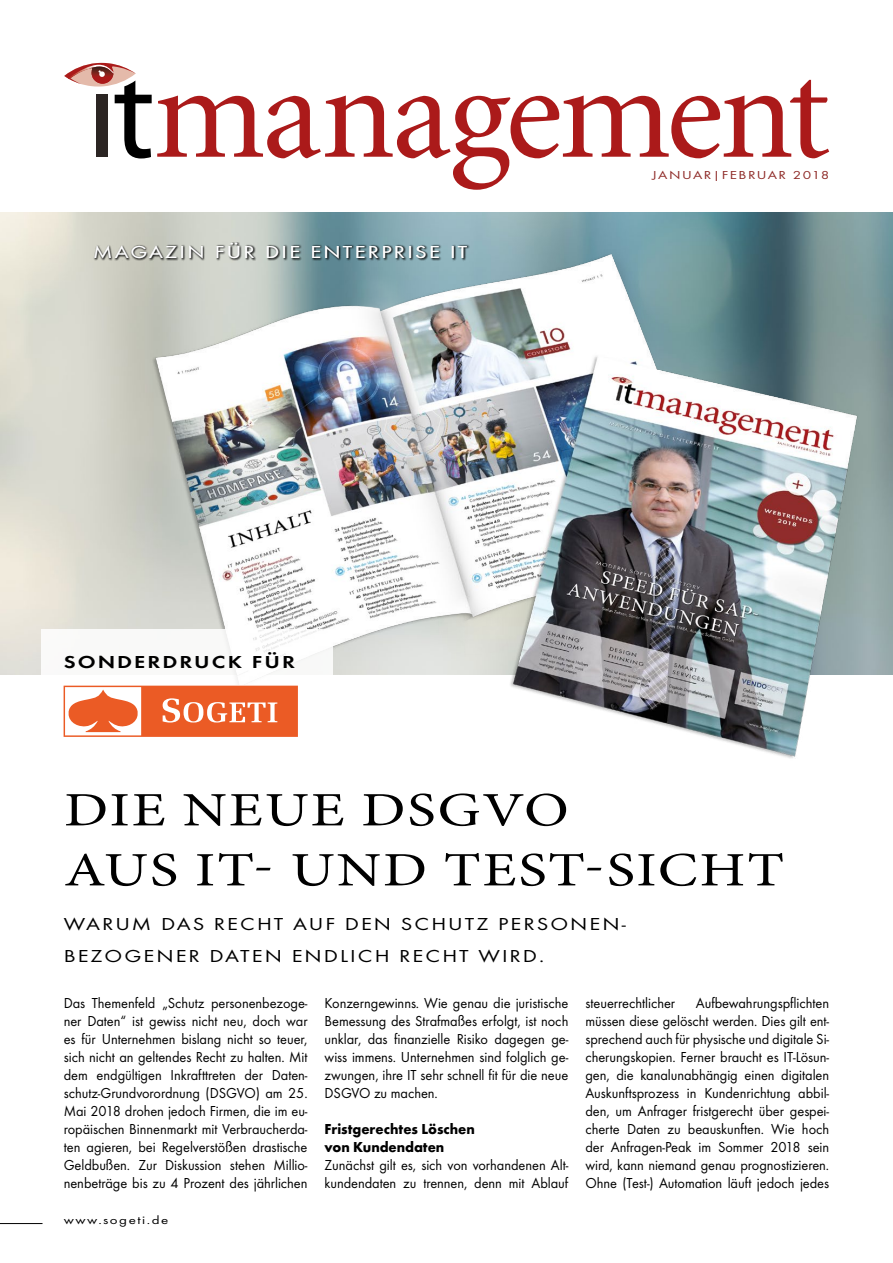
<style>
.page{position:relative;width:893px;height:1263px;background:#fff}
.page>*{position:absolute;margin:0;border:0;box-sizing:border-box;transform-origin:0 0}
.t1{font:48px/60px "Minion Pro";letter-spacing:.03em;color:#000;scale:1.25 1}
.t2{font:18px/32px "Futura T";letter-spacing:.09em;color:#000;scale:1.25 1}
.t3{font:18px "Futura T";letter-spacing:.1em;color:#fff;scale:1.25 1}
.t4{font:600 18px "Futura T";letter-spacing:.09em;color:#000;scale:1.25 1}
.t5{font:15px/18px "Futura T";letter-spacing:-.005em;color:#000;text-align:justify;scale:.96 1}
.t6{font:700 15px/18px "Futura T";letter-spacing:-.005em;color:#000;scale:.96 1}
.t7{font:12px "Futura T";letter-spacing:.1em;color:#8f2c29;scale:1.25 1}
.t8{font:12px "Futura T";letter-spacing:.1em;color:#000;scale:1.25 1}
</style>
<div class="page">
<hr style="left:0;top:1223px;width:43px;height:1px;background:#000">
<svg style="left:64px;top:63px;width:765px;height:127px"></svg>
<div style="left:418px;top:183px;width:8px;height:8px;background:#fff;border-radius:50%"></div>
<img style="left:72px;top:213px;width:821px;height:545px">
<div style="left:41px;top:629px;width:292px;height:126px;background:#fff"></div>
<svg style="left:64px;top:686px;width:234px;height:51px"></svg>
<p class="t3" style="left:93px;top:241px;width:301px">MAGAZIN FÜR DIE ENTERPRISE IT</p>
<p class="t4" style="left:64px;top:651px;width:187px">SONDERDRUCK FÜR</p>
<p class="t7" style="left:652px;top:168px;width:143px">JANUAR|FEBRUAR 2018</p>
<h1 class="t1" style="left:64px;top:780px;width:578px">DIE NEUE DSGVO<br>AUS IT- UND TEST-SICHT</h1>
<p class="t2" style="left:64px;top:908px;width:451px">WARUM DAS RECHT AUF DEN SCHUTZ PERSONEN-<br>BEZOGENER DATEN ENDLICH RECHT WIRD.</p>
<p class="t5" style="left:64px;top:994px;width:255px">Das Themenfeld „Schutz personenbezoge&shy;ner Daten“ ist gewiss nicht neu, doch war es für Unternehmen bislang nicht so teuer, sich nicht an geltendes Recht zu halten. Mit dem endgültigen Inkrafttreten der Daten&shy;schutz-Grundvorordnung (DSGVO) am 25.<br>Mai 2018 drohen jedoch Firmen, die im eu&shy;ropäischen Binnenmarkt mit Verbraucherda&shy;ten agieren, bei Regelverstößen drastische Geldbußen. Zur Diskussion stehen Millio&shy;nenbeträge bis zu 4 Prozent des jährlichen</p>
<p class="t5" style="left:325px;top:994px;width:255px">Konzerngewinns. Wie genau die juristische Bemessung des Strafmaßes erfolgt, ist noch unklar, das finanzielle Risiko dagegen ge&shy;wiss immens. Unternehmen sind folglich ge&shy;zwungen, ihre IT sehr schnell fit für die neue DSGVO zu machen.</p>
<p class="t6" style="left:325px;top:1120px;width:158px">Fristgerechtes Löschen von Kundendaten</p>
<p class="t5" style="left:325px;top:1156px;width:255px">Zunächst gilt es, sich von vorhandenen Alt&shy;kundendaten zu trennen, denn mit Ablauf</p>
<p class="t8" style="left:64px;top:1213px;width:85px">www.sogeti.de</p>
<p class="t5" style="left:585px;top:994px;width:255px;text-indent:111px">Aufbewahrungspflichten müssen diese gelöscht werden. Dies gilt ent&shy;sprechend auch für physische und digitale Si&shy;cherungskopien. Ferner braucht es IT-Lösun&shy;gen, die kanalunabhängig einen digitalen Auskunftsprozess in Kundenrichtung abbil&shy;den, um Anfrager fristgerecht über gespei&shy;cherte Daten zu beauskunften. Wie hoch der Anfragen-Peak im Sommer 2018 sein wird, kann niemand genau prognostizieren.<br>Ohne (Test-) Automation läuft jedoch jedes</p>
<p class="t5" style="left:585px;top:994px;width:95px">steuerrechtlicher</p>
</div>
